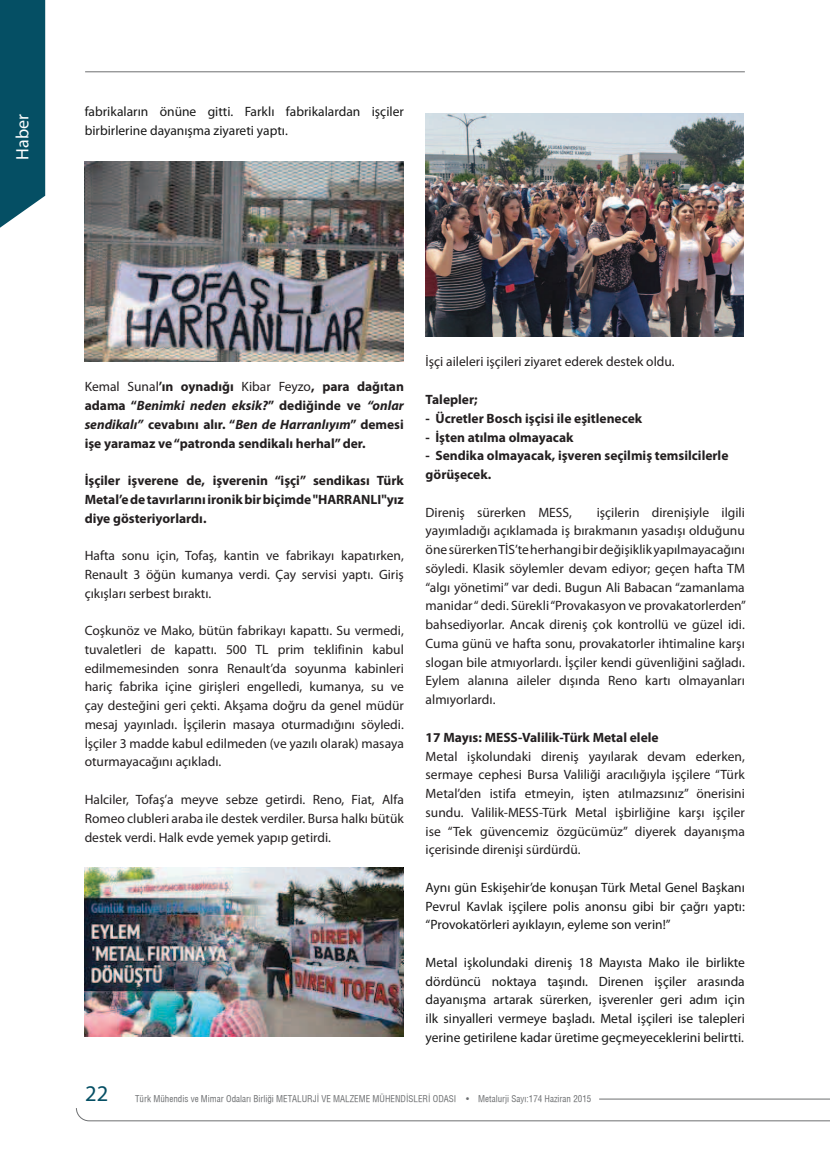
<style>
.page{position:relative;width:830px;height:1170px;background:#fff}
.page>*{position:absolute;margin:0;border:0;box-sizing:border-box;transform-origin:0 0}
.t1{font:22.5px "Myriad Pro";color:#054f64}
.t2{font:18px "Myriad Pro";color:#fff}
.t3{font:13.5px/18.8px "Myriad Pro";color:#231f20;text-align:justify}
.t4{font:13.5px/18.8px "Myriad Pro";color:#181818;text-align:justify}
.t5{font:700 13.5px/18.8px "Myriad Pro";color:#231f20;text-align:justify}
.t6{font:9px "Helvetica Condensed X Book";color:#6d6f71}
.s1{font-weight:400}
.s2{font-style:italic}
</style>
<div class="page">
<hr style="left:85px;top:72px;width:659px;height:1px;background:#6d6f71">
<svg style="left:76px;top:1098px;width:753px;height:23px"></svg>
<svg style="left:0;top:0;width:45px;height:228px;background:#165b6f"></svg>
<img style="left:85px;top:161px;width:319px;height:200px">
<img style="left:85px;top:867px;width:319px;height:168px">
<img style="left:425px;top:114px;width:317px;height:222px">
<h2 class="t2" style="left:11px;top:160px;width:47px;rotate:-90deg">Haber</h2>
<p class="t4" style="left:85px;top:102px;width:320px">fabrikaların önüne gitti. Farklı fabrikalardan işçiler birbirlerine dayanışma ziyareti yaptı.</p>
<p class="t5" style="left:85px;top:377px;width:320px"><span class="s1">Kemal Sunal</span>’ın oynadığı <span class="s1">Kibar Feyzo</span>, para dağıtan adama “<span class="s2">Benimki neden eksik?</span>” dediğinde ve <span class="s2">“onlar sendikalı”</span> cevabını alır. “<span class="s2">Ben de Harranlıyım</span>” demesi işe yaramaz ve “patronda sendikalı herhal” der.</p>
<p class="t5" style="left:85px;top:470px;width:320px">İşçiler işverene de, işverenin “işçi” sendikası Türk Metal’e de tavırlarını ironik bir biçimde "HARRANLI"yız diye gösteriyorlardı.</p>
<p class="t3" style="left:85px;top:546px;width:320px">Hafta sonu için, Tofaş, kantin ve fabrikayı kapatırken, Renault 3 öğün kumanya verdi. Çay servisi yaptı. Giriş çıkışları serbest bıraktı.</p>
<p class="t3" style="left:85px;top:621px;width:320px">Coşkunöz ve Mako, bütün fabrikayı kapattı. Su vermedi, tuvaletleri de kapattı. 500 TL prim teklifinin kabul edilmemesinden sonra Renault’da soyunma kabinleri hariç fabrika içine girişleri engelledi, kumanya, su ve çay desteğini geri çekti. Akşama doğru da genel müdür mesaj yayınladı. İşçilerin masaya oturmadığını söyledi.<br>İşçiler 3 madde kabul edilmeden (ve yazılı olarak) masaya oturmayacağını açıkladı.</p>
<p class="t3" style="left:85px;top:789px;width:320px">Halciler, Tofaş’a meyve sebze getirdi. Reno, Fiat, Alfa Romeo clubleri araba ile destek verdiler. Bursa halkı bütük destek verdi. Halk evde yemek yapıp getirdi.</p>
<p class="t3" style="left:425px;top:352px;width:250px">İşçi aileleri işçileri ziyaret ederek destek oldu.</p>
<p class="t5" style="left:425px;top:389px;width:53px">Talepler;</p>
<p class="t5" style="left:425px;top:408px;width:218px">- Ücretler Bosch işçisi ile eşitlenecek</p>
<p class="t5" style="left:425px;top:427px;width:149px">- İşten atılma olmayacak</p>
<p class="t5" style="left:425px;top:446px;width:304px">- Sendika olmayacak, işveren seçilmiş temsilcilerle görüşecek.</p>
<p class="t3" style="left:425px;top:502px;width:148px">Direniş sürerken MESS,</p>
<p class="t3" style="left:425px;top:502px;width:322px;text-indent:171px">işçilerin direnişiyle ilgili yayımladığı açıklamada iş bırakmanın yasadışı olduğunu öne sürerken TİS’te herhangi bir değişiklik yapılmayacağını söyledi. Klasik söylemler devam ediyor; geçen hafta TM “algı yönetimi” var dedi. Bugun Ali Babacan “zamanlama manidar “ dedi. Sürekli “Provakasyon ve provakatorlerden” bahsediyorlar. Ancak direniş çok kontrollü ve güzel idi.<br>Cuma günü ve hafta sonu, provakatorler ihtimaline karşı slogan bile atmıyorlardı. İşçiler kendi güvenliğini sağladı.<br>Eylem alanına aileler dışında Reno kartı olmayanları almıyorlardı.</p>
<p class="t5" style="left:425px;top:727px;width:234px">17 Mayıs: MESS-Valilik-Türk Metal elele</p>
<p class="t3" style="left:425px;top:746px;width:320px">Metal işkolundaki direniş yayılarak devam ederken, sermaye cephesi Bursa Valiliği aracılığıyla işçilere “Türk Metal’den istifa etmeyin, işten atılmazsınız” önerisini sundu. Valilik-MESS-Türk Metal işbirliğine karşı işçiler ise “Tek güvencemiz özgücümüz” diyerek dayanışma içerisinde direnişi sürdürdü.</p>
<p class="t4" style="left:425px;top:877px;width:320px">Aynı gün Eskişehir’de konuşan Türk Metal Genel Başkanı Pevrul Kavlak işçilere polis anonsu gibi bir çağrı yaptı: “Provokatörleri ayıklayın, eyleme son verin!”</p>
<p class="t4" style="left:425px;top:952px;width:320px">Metal işkolundaki direniş 18 Mayısta Mako ile birlikte dördüncü noktaya taşındı. Direnen işçiler arasında dayanışma artarak sürerken, işverenler geri adım için ilk sinyalleri vermeye başladı. Metal işçileri ise talepleri yerine getirilene kadar üretime geçmeyeceklerini belirtti.</p>
<h1 class="t1" style="left:85px;top:1079px;width:25px">22</h1>
<p class="t6" style="left:135px;top:1093px;width:457px">Türk Mühendis ve Mimar Odaları Birliği METALURJİ VE MALZEME MÜHENDİSLERİ ODASI • Metalurji Sayı:174 Haziran 2015</p>
</div>
